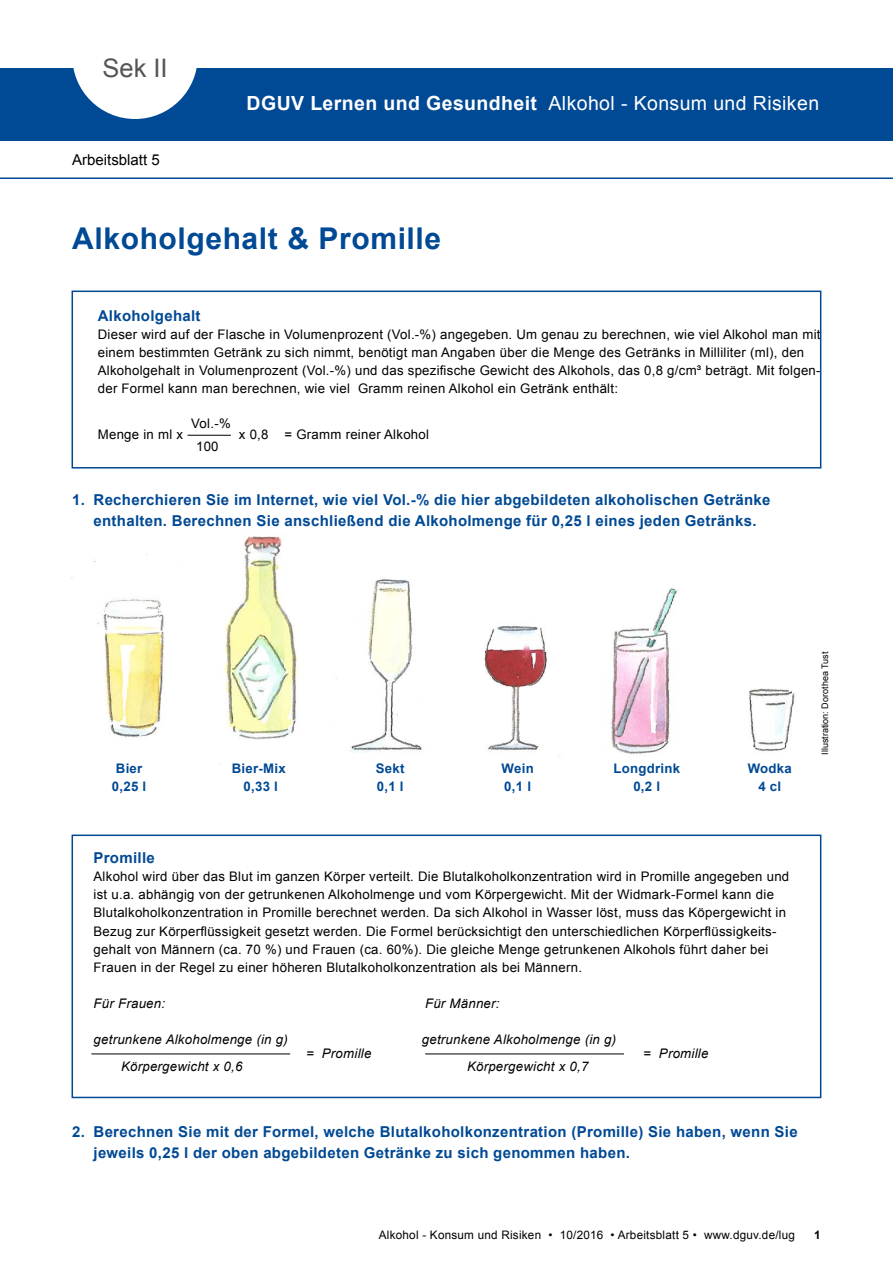
<style>
.page{position:relative;width:893px;height:1263px;background:#fff}
.page>*{position:absolute;margin:0;border:0;box-sizing:border-box;transform-origin:0 0}
.t1{font:700 30px "Arial";letter-spacing:.02em;color:#004994}
.t2{font:25.5px "Arial";color:#555}
.t3{font:19.5px "Arial";letter-spacing:.02em;color:#fff}
.t4{font:700 19.5px "Arial";letter-spacing:.02em;color:#fff}
.t5{font:700 15px/21px "Arial";letter-spacing:.02em;color:#004994;text-align:center}
.t6{font:15px "Arial";color:#000}
.t7{font:13.2px/18px "Arial";letter-spacing:.02em;color:#000}
.t8{font:italic 13.2px "Arial";letter-spacing:.02em;color:#000}
.t9{font:700 13.2px "Arial";letter-spacing:.02em;color:#004994}
.t10{font:11.7px "Arial";letter-spacing:.02em;color:#000}
.t11{font:700 11.7px "Arial";color:#000}
.t12{font:9px "Arial";color:#000}
</style>
<div class="page">
<img style="left:71px;top:532px;width:724px;height:259px">
<div style="left:0;top:68px;width:893px;height:72px;background:#004994"></div>
<svg style="left:73px;top:68px;width:124px;height:51px"></svg>
<hr style="left:0;top:177px;width:893px;height:2px;background:#004994">
<hr style="left:188px;top:435px;width:43px;height:1px;background:#000">
<hr style="left:91px;top:1053px;width:199px;height:1px;background:#000">
<hr style="left:425px;top:1053px;width:199px;height:1px;background:#000">
<div style="left:72px;top:291px;width:749px;height:177px;border:2px solid #004994"></div>
<div style="left:72px;top:834px;width:749px;height:264px;border:2px solid #004994"></div>
<h2 class="t2" style="left:102px;top:51px;width:67px">Sek II</h2>
<p class="t6" style="left:72px;top:150px;width:89px">Arbeitsblatt 5</p>
<h3 class="t4" style="left:247px;top:90px;width:292px">DGUV Lernen und Gesundheit</h3>
<h3 class="t3" style="left:549px;top:90px;width:272px">Alkohol - Konsum und Risiken</h3>
<h1 class="t1" style="left:72px;top:218px;width:370px">Alkoholgehalt &amp; Promille</h1>
<p class="t5" style="left:98px;top:306px;width:104px">Alkoholgehalt</p>
<p class="t7" style="left:98px;top:326px;width:724px">Dieser wird auf der Flasche in Volumenprozent (Vol.-%) angegeben. Um genau zu berechnen, wie viel Alkohol man mit einem bestimmten Getränk zu sich nimmt, benötigt man Angaben über die Menge des Getränks in Milliliter (ml), den Alkoholgehalt in Volumenprozent (Vol.-%) und das spezifische Gewicht des Alkohols, das 0,8 g/cm³ beträgt. Mit folgen&shy;der Formel kann man berechnen, wie viel Gramm reinen Alkohol ein Getränk enthält:</p>
<p class="t7" style="left:98px;top:425px;width:87px">Menge in ml x</p>
<p class="t7" style="left:191px;top:414px;width:41px">Vol.-%</p>
<p class="t7" style="left:239px;top:425px;width:192px">x 0,8 = Gramm reiner Alkohol</p>
<p class="t7" style="left:196px;top:437px;width:24px">100</p>
<p class="t5" style="left:72px;top:489px;width:700px">1. Recherchieren Sie im Internet, wie viel Vol.-% die hier abgebildeten alkoholischen Getränke enthalten. Berechnen Sie anschließend die Alkoholmenge für 0,25 l eines jeden Getränks.</p>
<p class="t9" style="left:116px;top:759px;width:28px">Bier</p>
<p class="t9" style="left:232px;top:759px;width:55px">Bier-Mix</p>
<p class="t9" style="left:376px;top:759px;width:30px">Sekt</p>
<p class="t9" style="left:502px;top:759px;width:34px">Wein</p>
<p class="t9" style="left:613px;top:759px;width:68px">Longdrink</p>
<p class="t9" style="left:748px;top:759px;width:46px">Wodka</p>
<p class="t9" style="left:112px;top:777px;width:36px">0,25 l</p>
<p class="t9" style="left:244px;top:777px;width:36px">0,33 l</p>
<p class="t9" style="left:377px;top:777px;width:28px">0,1 l</p>
<p class="t9" style="left:504px;top:777px;width:28px">0,1 l</p>
<p class="t9" style="left:633px;top:777px;width:28px">0,2 l</p>
<p class="t9" style="left:758px;top:777px;width:24px">4 cl</p>
<p class="t5" style="left:94px;top:848px;width:63px">Promille</p>
<p class="t7" style="left:94px;top:868px;width:697px">Alkohol wird über das Blut im ganzen Körper verteilt. Die Blutalkoholkonzentration wird in Promille angegeben und ist u.a. abhängig von der getrunkenen Alkoholmenge und vom Körpergewicht. Mit der Widmark-Formel kann die Blutalkoholkonzentration in Promille berechnet werden. Da sich Alkohol in Wasser löst, muss das Köpergewicht in Bezug zur Körperflüssigkeit gesetzt werden. Die Formel berücksichtigt den unterschiedlichen Körperflüssigkeits&shy;gehalt von Männern (ca. 70 %) und Frauen (ca. 60%). Die gleiche Menge getrunkenen Alkohols führt daher bei Frauen in der Regel zu einer höheren Blutalkoholkonzentration als bei Männern.</p>
<p class="t8" style="left:94px;top:995px;width:73px">Für Frauen:</p>
<p class="t8" style="left:425px;top:995px;width:76px">Für Männer:</p>
<p class="t8" style="left:94px;top:1031px;width:196px">getrunkene Alkoholmenge (in g)</p>
<p class="t8" style="left:422px;top:1031px;width:196px">getrunkene Alkoholmenge (in g)</p>
<p class="t8" style="left:306px;top:1044px;width:67px">= Promille</p>
<p class="t8" style="left:643px;top:1044px;width:67px">= Promille</p>
<p class="t8" style="left:121px;top:1058px;width:123px">Körpergewicht x 0,6</p>
<p class="t8" style="left:467px;top:1058px;width:123px">Körpergewicht x 0,7</p>
<p class="t5" style="left:94px;top:1122px;width:706px;text-align:left;text-indent:-21px">2. Berechnen Sie mit der Formel, welche Blutalkoholkonzentration (Promille) Sie haben, wenn Sie jeweils 0,25 l der oben abgebildeten Getränke zu sich genommen haben.</p>
<p class="t12" style="left:819px;top:754px;width:104px;rotate:-90deg">Illustration: Dorothea Tust</p>
<p class="t10" style="left:379px;top:1228px;width:418px">Alkohol - Konsum und Risiken • 10/2016 • Arbeitsblatt 5 • www.dguv.de/lug</p>
<p class="t11" style="left:814px;top:1227px;width:8px">1</p>
</div>
